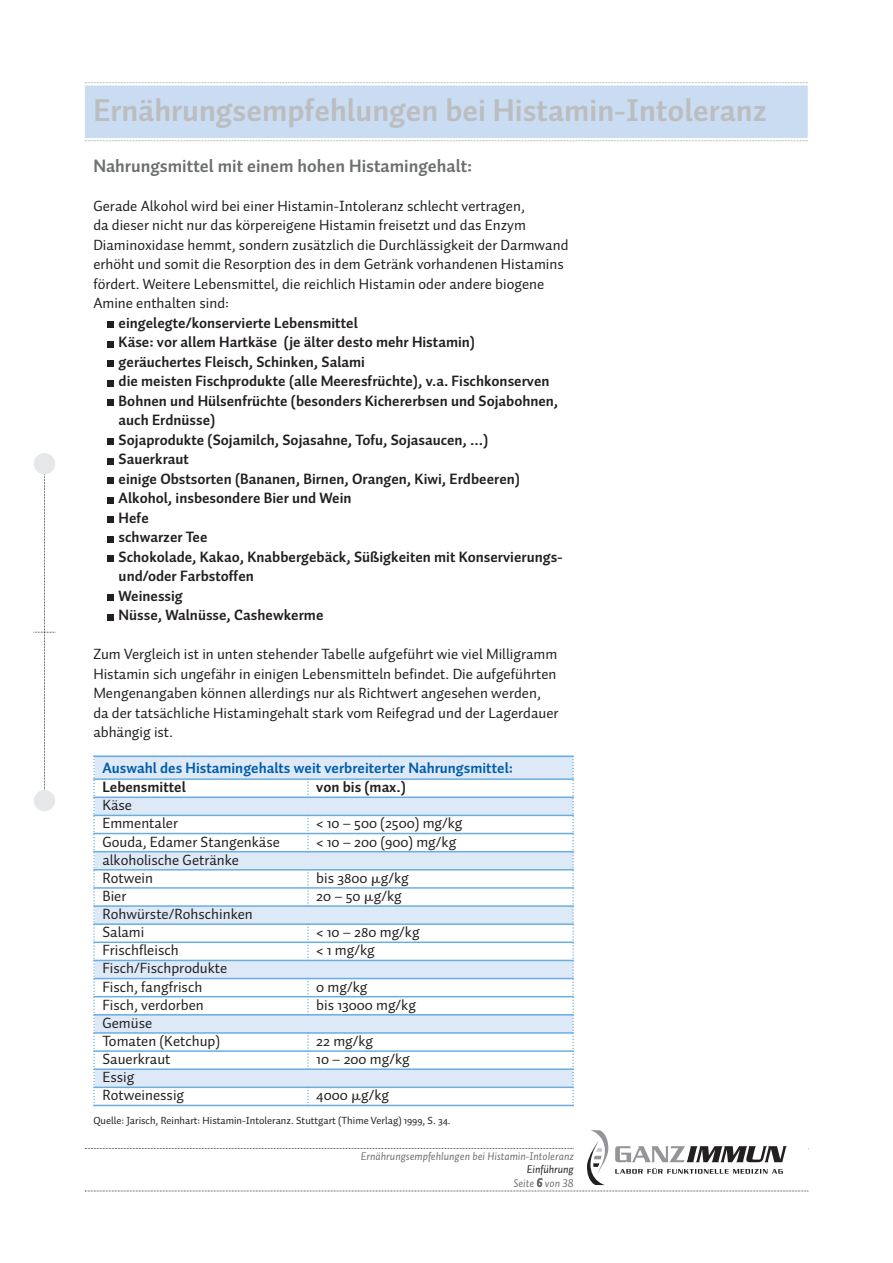
<style>
.page{position:relative;width:893px;height:1263px;background:#fff}
.page>*{position:absolute;margin:0;border:0;box-sizing:border-box;transform-origin:0 0}
.t1{font:700 31.5px "Auto 1";color:#bbbdbf}
.t2{font:700 18px "Auto 1";color:#6c6e70}
.t3{font:15px/19.5px "Auto 1";color:#231f20}
.t4{font:700 15px/19.5px "Auto 1";color:#231f20}
.t5{font:700 15px "Auto 1";color:#005daa}
.t6{font:11.25px "Auto 1 Italic LF";color:#6c6e70}
.t7{font:11.25px "Auto 1 Italic LF";color:#231f20}
.t8{font:10.5px "Auto 1";color:#231f20}
.s1{font-family:"Universal Greekwith Math Pi"}
</style>
<div class="page">
<div style="left:34px;top:790px;width:21px;height:21px;background:#e6e7e8;border-radius:50%"></div>
<div style="left:34px;top:453px;width:21px;height:21px;background:#e6e7e8;border-radius:50%"></div>
<svg style="left:33px;top:467px;width:23px;height:324px"></svg>
<svg style="left:85px;top:1130px;width:724px;height:61px"></svg>
<svg style="left:108px;top:614px;width:6px;height:6px"></svg>
<div style="left:108px;top:594px;width:6px;height:7px;background:#231f20"></div>
<div style="left:108px;top:555px;width:6px;height:7px;background:#231f20"></div>
<svg style="left:108px;top:536px;width:6px;height:6px"></svg>
<div style="left:108px;top:516px;width:6px;height:7px;background:#231f20"></div>
<svg style="left:108px;top:497px;width:6px;height:6px"></svg>
<div style="left:108px;top:477px;width:6px;height:7px;background:#231f20"></div>
<svg style="left:108px;top:458px;width:6px;height:6px"></svg>
<div style="left:108px;top:438px;width:6px;height:7px;background:#231f20"></div>
<div style="left:108px;top:399px;width:6px;height:7px;background:#231f20"></div>
<svg style="left:108px;top:380px;width:6px;height:6px"></svg>
<div style="left:108px;top:360px;width:6px;height:7px;background:#231f20"></div>
<svg style="left:108px;top:341px;width:6px;height:6px"></svg>
<div style="left:108px;top:321px;width:6px;height:7px;background:#231f20"></div>
<svg style="left:85px;top:82px;width:723px;height:1px"></svg>
<div style="left:85px;top:86px;width:723px;height:52px;background:#c9dcf2"></div>
<svg style="left:85px;top:140px;width:723px;height:1px"></svg>
<div style="left:95px;top:756px;width:477px;height:23px;background:#dee9f7"></div>
<div style="left:95px;top:797px;width:477px;height:18px;background:#dee9f7"></div>
<div style="left:95px;top:852px;width:477px;height:18px;background:#dee9f7"></div>
<div style="left:95px;top:906px;width:477px;height:18px;background:#dee9f7"></div>
<div style="left:95px;top:960px;width:477px;height:18px;background:#dee9f7"></div>
<div style="left:95px;top:1015px;width:477px;height:18px;background:#dee9f7"></div>
<div style="left:95px;top:1069px;width:477px;height:18px;background:#dee9f7"></div>
<svg style="left:93px;top:757px;width:2px;height:348px"></svg>
<svg style="left:307px;top:781px;width:2px;height:14px"></svg>
<svg style="left:307px;top:816px;width:2px;height:35px"></svg>
<svg style="left:307px;top:870px;width:2px;height:34px"></svg>
<svg style="left:307px;top:926px;width:2px;height:34px"></svg>
<svg style="left:307px;top:979px;width:2px;height:34px"></svg>
<svg style="left:307px;top:1035px;width:2px;height:32px"></svg>
<svg style="left:307px;top:1088px;width:2px;height:17px"></svg>
<svg style="left:572px;top:757px;width:2px;height:348px"></svg>
<hr style="left:93px;top:756px;width:481px;height:1px;background:#6caddf">
<hr style="left:93px;top:778px;width:481px;height:2px;background:#6caddf">
<hr style="left:93px;top:796px;width:481px;height:2px;background:#6caddf">
<hr style="left:93px;top:815px;width:481px;height:1px;background:#6caddf">
<hr style="left:93px;top:833px;width:481px;height:1px;background:#6caddf">
<hr style="left:93px;top:851px;width:481px;height:1px;background:#6caddf">
<hr style="left:93px;top:869px;width:481px;height:1px;background:#6caddf">
<hr style="left:93px;top:887px;width:481px;height:2px;background:#6caddf">
<hr style="left:93px;top:905px;width:481px;height:2px;background:#6caddf">
<hr style="left:93px;top:923px;width:481px;height:2px;background:#6caddf">
<hr style="left:93px;top:941px;width:481px;height:2px;background:#6caddf">
<hr style="left:93px;top:960px;width:481px;height:1px;background:#6caddf">
<hr style="left:93px;top:978px;width:481px;height:1px;background:#6caddf">
<hr style="left:93px;top:996px;width:481px;height:1px;background:#6caddf">
<hr style="left:93px;top:1014px;width:481px;height:1px;background:#6caddf">
<hr style="left:93px;top:1032px;width:481px;height:2px;background:#6caddf">
<hr style="left:93px;top:1050px;width:481px;height:2px;background:#6caddf">
<hr style="left:93px;top:1068px;width:481px;height:2px;background:#6caddf">
<hr style="left:93px;top:1086px;width:481px;height:2px;background:#6caddf">
<hr style="left:93px;top:1105px;width:481px;height:1px;background:#6caddf">
<h1 class="t1" style="left:93px;top:99px;width:675px">Ernährungsempfehlungen bei Histamin-Intoleranz</h1>
<p class="t2" style="left:93px;top:159px;width:381px">Nahrungsmittel mit einem hohen Histamingehalt:</p>
<p class="t3" style="left:93px;top:197px;width:477px">Gerade Alkohol wird bei einer Histamin-Intoleranz schlecht vertragen,<br>da dieser nicht nur das körpereigene Histamin freisetzt und das Enzym Diaminoxidase hemmt, sondern zusätzlich die Durchlässigkeit der Darmwand erhöht und somit die Resorption des in dem Getränk vorhandenen Histamins fördert. Weitere Lebensmittel, die reichlich Histamin oder andere biogene Amine enthalten sind:</p>
<p class="t4" style="left:119px;top:314px;width:446px">eingelegte/konservierte Lebensmittel<br>Käse: vor allem Hartkäse (je älter desto mehr Histamin)<br>geräuchertes Fleisch, Schinken, Salami<br>die meisten Fischprodukte (alle Meeresfrüchte), v.a. Fischkonserven Bohnen und Hülsenfrüchte (besonders Kichererbsen und Sojabohnen, auch Erdnüsse)<br>Sojaprodukte (Sojamilch, Sojasahne, Tofu, Sojasaucen, ...)<br>Sauerkraut<br>einige Obstsorten (Bananen, Birnen, Orangen, Kiwi, Erdbeeren)<br>Alkohol, insbesondere Bier und Wein<br>Hefe<br>schwarzer Tee<br>Schokolade, Kakao, Knabbergebäck, Süßigkeiten mit Konservierungs&shy;und/oder Farbstoffen<br>Weinessig<br>Nüsse, Walnüsse, Cashewkerme</p>
<p class="t3" style="left:93px;top:646px;width:467px">Zum Vergleich ist in unten stehender Tabelle aufgeführt wie viel Milligramm Histamin sich ungefähr in einigen Lebensmitteln befindet. Die aufgeführten Mengenangaben können allerdings nur als Richtwert angesehen werden, da der tatsächliche Histamingehalt stark vom Reifegrad und der Lagerdauer abhängig ist.</p>
<p class="t5" style="left:102px;top:762px;width:412px">Auswahl des Histamingehalts weit verbreiterter Nahrungsmittel:</p>
<p class="t4" style="left:102px;top:779px;width:85px">Lebensmittel</p>
<p class="t4" style="left:316px;top:779px;width:91px">von bis (max.)</p>
<p class="t3" style="left:102px;top:798px;width:77px;line-height:18.1px">Käse<br>Emmentaler</p>
<p class="t3" style="left:316px;top:815px;width:148px">&lt; 10 – 500 (2500) mg/kg</p>
<p class="t3" style="left:102px;top:833px;width:179px">Gouda, Edamer Stangenkäse</p>
<p class="t3" style="left:316px;top:833px;width:141px">&lt; 10 – 200 (900) mg/kg</p>
<p class="t3" style="left:102px;top:852px;width:138px;line-height:18.1px">alkoholische Getränke<br>Rotwein</p>
<p class="t3" style="left:316px;top:869px;width:94px">bis 3800 <span class="s1">-</span>g/kg</p>
<p class="t3" style="left:102px;top:888px;width:26px">Bier</p>
<p class="t3" style="left:316px;top:888px;width:87px">20 – 50 <span class="s1">-</span>g/kg</p>
<p class="t3" style="left:102px;top:906px;width:152px;line-height:18.1px">Rohwürste/Rohschinken<br>Salami</p>
<p class="t3" style="left:316px;top:924px;width:105px">&lt; 10 – 280 mg/kg</p>
<p class="t3" style="left:102px;top:942px;width:78px">Frischfleisch</p>
<p class="t3" style="left:316px;top:942px;width:60px">&lt; 1 mg/kg</p>
<p class="t3" style="left:102px;top:961px;width:126px;line-height:18.1px">Fisch/Fischprodukte<br>Fisch, fangfrisch</p>
<p class="t3" style="left:316px;top:978px;width:53px">0 mg/kg</p>
<p class="t3" style="left:102px;top:996px;width:103px">Fisch, verdorben</p>
<p class="t3" style="left:316px;top:996px;width:101px">bis 13000 mg/kg</p>
<p class="t3" style="left:102px;top:1015px;width:119px;line-height:18.1px">Gemüse<br>Tomaten (Ketchup)</p>
<p class="t3" style="left:316px;top:1033px;width:58px">22 mg/kg</p>
<p class="t3" style="left:102px;top:1051px;width:70px">Sauerkraut</p>
<p class="t3" style="left:316px;top:1051px;width:95px">10 – 200 mg/kg</p>
<p class="t3" style="left:102px;top:1070px;width:83px;line-height:18.1px">Essig<br>Rotweinessig</p>
<p class="t3" style="left:316px;top:1087px;width:74px">4000 <span class="s1">-</span>g/kg</p>
<p class="t8" style="left:93px;top:1116px;width:359px">Quelle: Jarisch, Reinhart: Histamin-Intoleranz. Stuttgart (Thime Verlag) 1999, S. 34.</p>
<p class="t6" style="left:361px;top:1152px;width:214px">Ernährungsempfehlungen bei Histamin-Intoleranz</p>
<p class="t7" style="left:527px;top:1165px;width:49px">Einführung</p>
<p class="t6" style="left:513px;top:1179px;width:62px">Seite 6 von 38</p>
</div>
